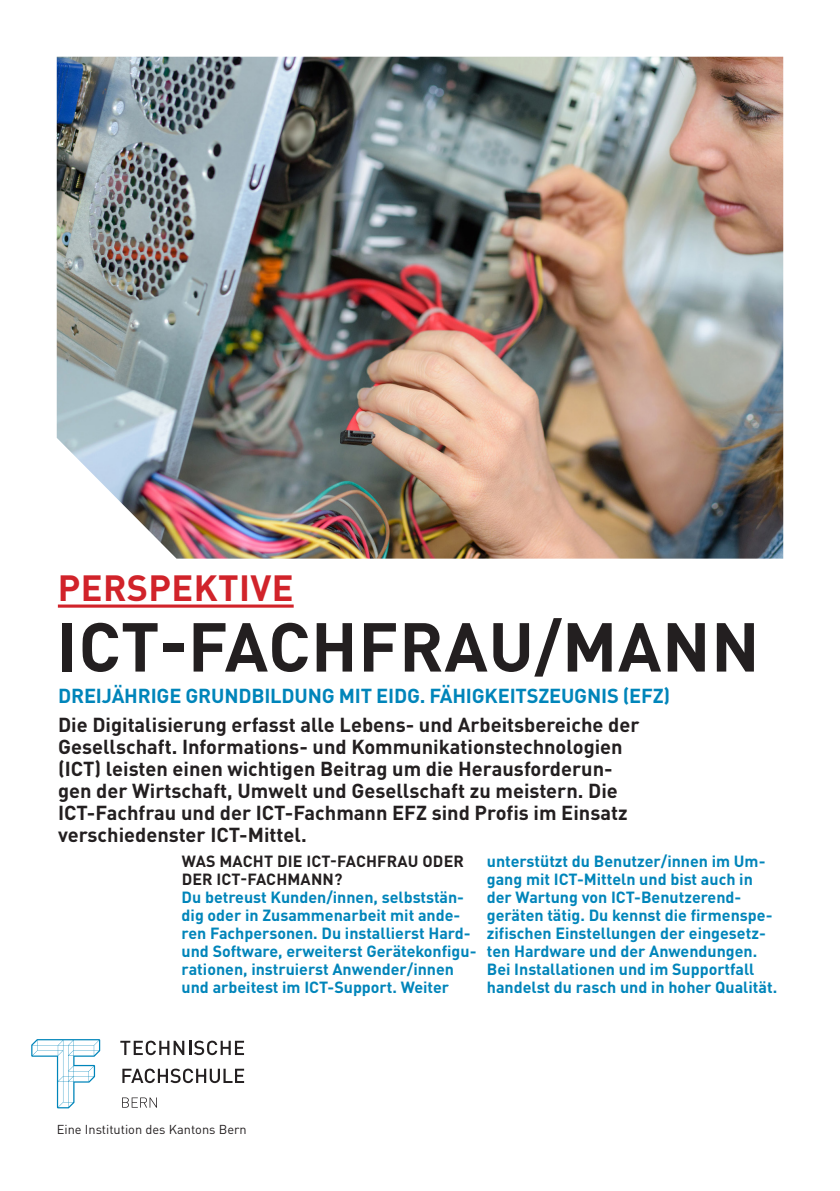
<style>
.page{position:relative;width:840px;height:1191px;background:#fff}
.page>*{position:absolute;margin:0;border:0;box-sizing:border-box;transform-origin:0 0}
.Titel{font:700 68px "DINOT";letter-spacing:.01em;color:#231f20}
.Spitzmarke{font:700 36px "DINOT";letter-spacing:.01em;color:#d1232a}
.Lead{font:700 20px/22px "DINOT";color:#231f20}
.Untertitel{font:700 20px "DINOT";letter-spacing:-.01em;color:#0085ba}
.t1{font:700 16px/18px "DINOT";color:#0085ba}
.t2{font:700 16px/18px "DINOT";color:#231f20}
.t3{font:12.8px "DINOT";color:#231f20}
.s1{color:#0085ba}
</style>
<div class="page">
<img style="left:57px;top:57px;width:725px;height:501px">
<hr style="left:58px;top:604px;width:235px;height:3px;background:#d1232a">
<svg style="left:120px;top:1040px;width:124px;height:15px"></svg>
<svg style="left:122px;top:1068px;width:122px;height:15px"></svg>
<svg style="left:122px;top:1097px;width:35px;height:10px"></svg>
<svg style="left:31px;top:1039px;width:69px;height:69px"></svg>
<p class="Spitzmarke" style="left:58px;top:565px;width:237px">PERSPEKTIVE</p>
<p class="Titel" style="left:57px;top:602px;width:703px">ICT-FACHFRAU/MANN</p>
<p class="Untertitel" style="left:58px;top:682px;width:613px">DREIJÄHRIGE GRUNDBILDUNG MIT EIDG. FÄHIGKEITSZEUGNIS (EFZ)</p>
<p class="Lead" style="left:58px;top:713px;width:582px">Die Digitalisierung erfasst alle Lebens- und Arbeitsbereiche der Gesellschaft. Informations- und Kommunikationstechnologien (ICT) leisten einen wichtigen Beitrag um die Herausforderun&shy;gen der Wirtschaft, Umwelt und Gesellschaft zu meistern. Die ICT-Fachfrau und der ICT-Fachmann EFZ sind Profis im Einsatz verschiedenster ICT-Mittel.</p>
<p class="t2" style="left:181px;top:851px;width:284px">WAS MACHT DIE ICT-FACHFRAU ODER<br>DER ICT-FACHMANN?<br><span class="s1">Du betreust Kunden/innen, selbststän-</span></p>
<p class="t1" style="left:181px;top:905px;width:280px">dig oder in Zusammenarbeit mit ande-</p>
<p class="t1" style="left:181px;top:923px;width:296px">ren Fachpersonen. Du installierst Hard&shy;und Software, erweiterst Gerätekonfigu-</p>
<p class="t1" style="left:181px;top:959px;width:274px">rationen, instruierst Anwender/innen und arbeitest im ICT-Support. Weiter</p>
<p class="t1" style="left:486px;top:851px;width:280px">unterstützt du Benutzer/innen im Um&shy;gang mit ICT-Mitteln und bist auch in</p>
<p class="t1" style="left:486px;top:887px;width:256px">der Wartung von ICT-Benutzerend-</p>
<p class="t1" style="left:486px;top:905px;width:292px">geräten tätig. Du kennst die firmenspe&shy;zifischen Einstellungen der eingesetz&shy;ten Hardware und der Anwendungen.<br>Bei Installationen und im Supportfall handelst du rasch und in hoher Qualität.</p>
<p class="t3" style="left:57px;top:1121px;width:191px">Eine Institution des Kantons Bern</p>
</div>
